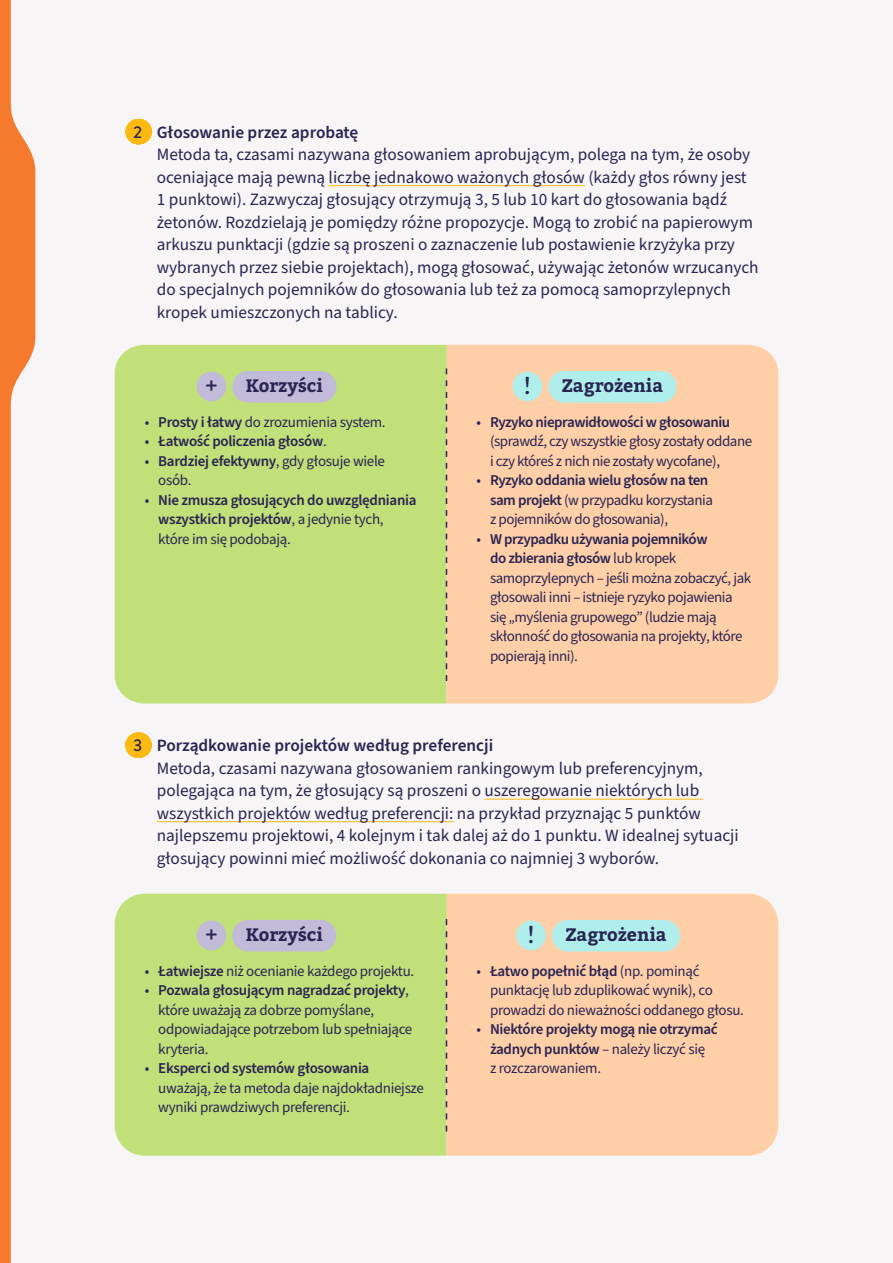
<style>
.page{position:relative;width:893px;height:1263px;background:#f7f5f5}
.page>*{position:absolute;margin:0;border:0;box-sizing:border-box;transform-origin:0 0}
.t1{font:500 24.6px "Brandon Text";color:#292452}
.NOTES_JASNOTURKUSOWY{font:700 18px "Bitter";color:#292452}
.NOTES_JASNOFIOLETOWY{font:700 18px "Bitter";color:#292452}
.t2{font:17.25px/22.5px "Source Sans Pro";color:#292452}
.t3{font:15px/19.5px "Source Sans Pro";letter-spacing:-.03em;color:#292452}
.t4{font:600 15px/19.5px "Source Sans Pro";letter-spacing:-.02em;color:#292452}
.s1{font-family:"Brandon Text";font-weight:500;font-size:16.5px}
.s2{font-weight:600}
.s3{font-weight:400}
</style>
<div class="page">
<svg style="left:0;top:0;width:35px;height:1263px"></svg>
<div style="left:115px;top:345px;width:331px;height:358px;background:#c1e07a"></div>
<div style="left:446px;top:345px;width:332px;height:358px;background:#ffcfa8"></div>
<svg style="left:446px;top:368px;width:1px;height:313px"></svg>
<div style="left:232px;top:371px;width:104px;height:32px;background:#c2bad9;border-radius:16px"></div>
<div style="left:197px;top:372px;width:29px;height:29px;background:#c2bad9;border-radius:50%"></div>
<div style="left:548px;top:371px;width:129px;height:32px;background:#b0eeeb;border-radius:16px"></div>
<div style="left:513px;top:372px;width:29px;height:29px;background:#b0eeeb;border-radius:50%"></div>
<div style="left:115px;top:894px;width:331px;height:262px;background:#c1e07a"></div>
<div style="left:446px;top:894px;width:332px;height:262px;background:#ffcfa8"></div>
<svg style="left:446px;top:919px;width:1px;height:212px"></svg>
<div style="left:232px;top:920px;width:104px;height:31px;background:#c2bad9;border-radius:16px"></div>
<div style="left:197px;top:920px;width:29px;height:30px;background:#c2bad9;border-radius:50%"></div>
<div style="left:552px;top:920px;width:128px;height:31px;background:#b0eeeb;border-radius:16px"></div>
<div style="left:516px;top:920px;width:30px;height:30px;background:#b0eeeb;border-radius:50%"></div>
<svg style="left:138px;top:119px;width:1px;height:25px"></svg>
<hr style="left:329px;top:185px;width:256px;height:1px;background:#faba12">
<svg style="left:138px;top:732px;width:1px;height:26px"></svg>
<hr style="left:484px;top:799px;width:219px;height:1px;background:#faba12">
<hr style="left:157px;top:821px;width:296px;height:1px;background:#faba12">
<p class="t2" style="left:157px;top:121px;width:603px;text-indent:-24px"><span class="s1">2</span> <span class="s2">Głosowanie przez aprobatę<br></span>Metoda ta, czasami nazywana głosowaniem aprobującym, polega na tym, że osoby oceniające mają pewną liczbę jednakowo ważonych głosów (każdy głos równy jest 1 punktowi). Zazwyczaj głosujący otrzymują 3, 5 lub 10 kart do głosowania bądź żetonów. Rozdzielają je pomiędzy różne propozycje. Mogą to zrobić na papierowym arkuszu punktacji (gdzie są proszeni o zaznaczenie lub postawienie krzyżyka przy wybranych przez siebie projektach), mogą głosować, używając żetonów wrzucanych do specjalnych pojemników do głosowania lub też za pomocą samoprzylepnych kropek umieszczonych na tablicy.</p>
<p class="NOTES_JASNOFIOLETOWY" style="left:246px;top:374px;width:79px">Korzyści</p>
<p class="t3" style="left:145px;top:413px;width:242px">• <span class="s2">Prosty i łatwy</span> do zrozumienia system.</p>
<p class="t4" style="left:145px;top:432px;width:183px"><span class="s3">•</span> Łatwość policzenia głosów<span class="s3">.</span></p>
<p class="t3" style="left:158px;top:452px;width:228px;text-indent:-14px">• <span class="s2">Bardziej efektywny</span>, gdy głosuje wiele osób.</p>
<p class="t4" style="left:158px;top:491px;width:260px;text-indent:-14px"><span class="s3">•</span> Nie zmusza głosujących do uwzględniania wszystkich projektów<span class="s3">, a jedynie tych, które im się podobają.</span></p>
<h1 class="t1" style="left:524px;top:369px;width:8px">!</h1>
<h1 class="t1" style="left:204px;top:369px;width:16px">+</h1>
<p class="NOTES_JASNOTURKUSOWY" style="left:562px;top:374px;width:103px">Zagrożenia</p>
<p class="t3" style="left:490px;top:413px;width:264px;text-indent:-14px">• <span class="s2">Ryzyko nieprawidłowości w głosowaniu </span>(sprawdź, czy wszystkie głosy zostały oddane i czy któreś z nich nie zostały wycofane),</p>
<p class="t3" style="left:490px;top:471px;width:224px;text-indent:-14px">• <span class="s2">Ryzyko oddania wielu głosów na ten sam projekt</span> (w przypadku korzystania z pojemników do głosowania),</p>
<p class="t3" style="left:490px;top:530px;width:263px;text-indent:-14px">• <span class="s2">W przypadku używania pojemników<br>do zbierania głosów</span> lub kropek samoprzylepnych – jeśli można zobaczyć, jak głosowali inni – istnieje ryzyko pojawienia się „myślenia grupowego” (ludzie mają skłonność do głosowania na projekty, które popierają inni).</p>
<p class="t2" style="left:157px;top:735px;width:583px;text-indent:-24px"><span class="s1">3</span> <span class="s2">Porządkowanie projektów według preferencji<br></span>Metoda, czasami nazywana głosowaniem rankingowym lub preferencyjnym, polegająca na tym, że głosujący są proszeni o uszeregowanie niektórych lub wszystkich projektów według preferencji: na przykład przyznając 5 punktów najlepszemu projektowi, 4 kolejnym i tak dalej aż do 1 punktu. W idealnej sytuacji głosujący powinni mieć możliwość dokonania co najmniej 3 wyborów.</p>
<p class="NOTES_JASNOFIOLETOWY" style="left:246px;top:923px;width:79px">Korzyści</p>
<p class="t3" style="left:145px;top:961px;width:271px">• <span class="s2">Łatwiejsze</span> niż ocenianie każdego projektu.</p>
<p class="t3" style="left:158px;top:981px;width:256px;text-indent:-14px">• <span class="s2">Pozwala głosującym nagradzać projekty</span>, które uważają za dobrze pomyślane, odpowiadające potrzebom lub spełniające kryteria.</p>
<p class="t3" style="left:158px;top:1059px;width:267px;text-indent:-14px">• <span class="s2">Eksperci od systemów głosowania </span>uważają, że ta metoda daje najdokładniejsze wyniki prawdziwych preferencji.</p>
<h1 class="t1" style="left:528px;top:918px;width:8px">!</h1>
<h1 class="t1" style="left:204px;top:918px;width:16px">+</h1>
<p class="NOTES_JASNOTURKUSOWY" style="left:565px;top:923px;width:103px">Zagrożenia</p>
<p class="t3" style="left:490px;top:961px;width:255px;text-indent:-14px">• <span class="s2">Łatwo popełnić błąd</span> (np. pominąć punktację lub zduplikować wynik), co prowadzi do nieważności oddanego głosu.</p>
<p class="t4" style="left:490px;top:1020px;width:229px;text-indent:-14px"><span class="s3">•</span> Niektóre projekty mogą nie otrzymać żadnych punktów <span class="s3">– należy liczyć się<br>z rozczarowaniem.</span></p>
</div>
